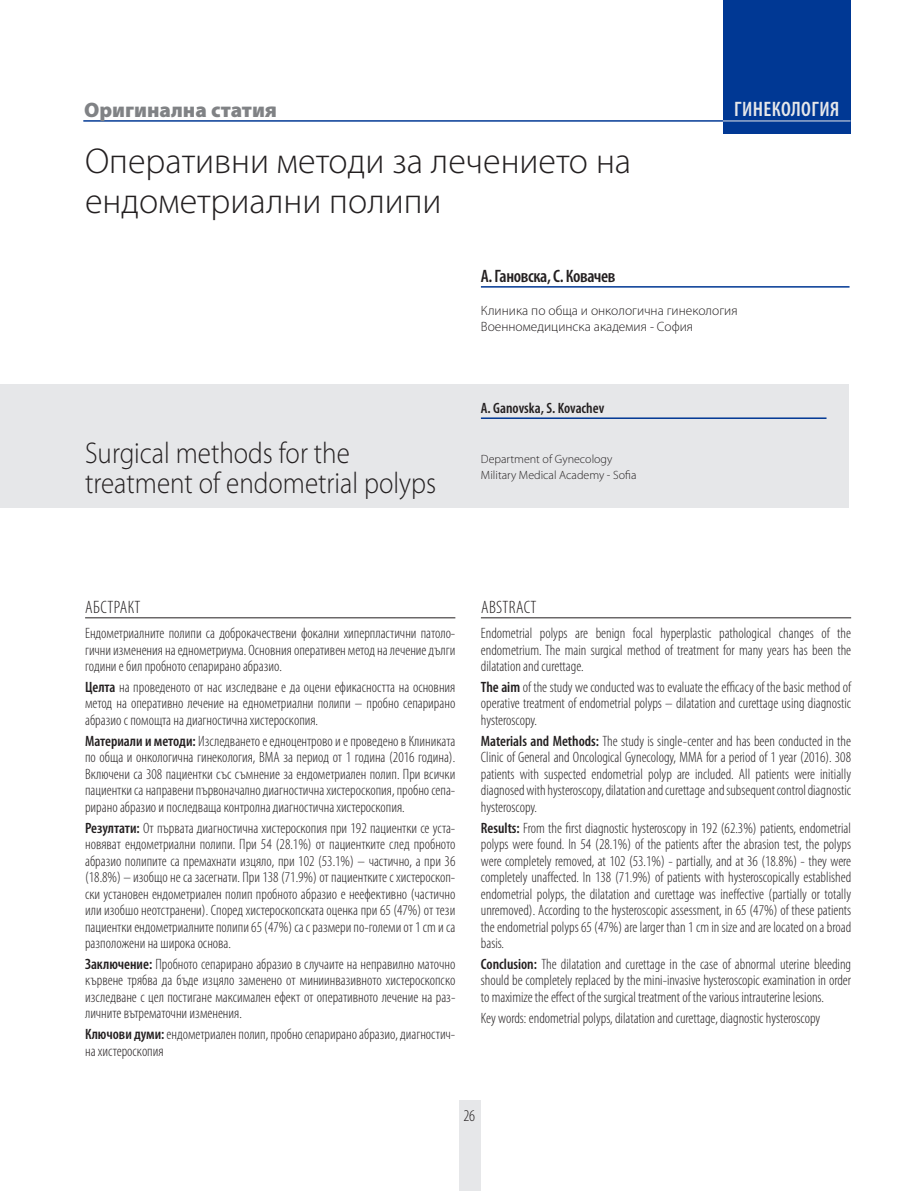
<style>
.page{position:relative;width:915px;height:1191px;background:#fff}
.page>*{position:absolute;margin:0;border:0;box-sizing:border-box;transform-origin:0 0}
.end-head-big{font:300 36px/40.5px "Myriad Pro";color:#231f20}
.end-head-english{font:300 30px/30px "Myriad Pro";color:#231f20;scale:.9 1}
.t1{font:900 21px "Myriad Pro";color:#808285}
.t2{font:600 condensed 21px "Myriad Pro";letter-spacing:.02em;color:#e6e7e9}
.end-autor-bg{font:600 condensed 18px "Myriad Pro";letter-spacing:-.02em;color:#231f20}
.end-resume-zagl{font:300 condensed 18px "Myriad Pro";letter-spacing:.02em;color:#231f20}
.t3{font:300 condensed 16.5px "Myriad Pro";color:#231f20}
.end-rezume-body{font:300 condensed 15px/16.5px "Myriad Pro";color:#231f20;text-align:justify}
.end-autor-eng{font:600 condensed 15px "Myriad Pro";color:#231f20}
.footnote{font:300 13.5px "Myriad Pro";color:#231f20}
.footnote-2{font:300 12px "Myriad Pro";color:#231f20}
.s1{font-weight:600}
</style>
<div class="page">
<div style="left:459px;top:1100px;width:21px;height:91px;background:#e6e7e9"></div>
<hr style="left:83px;top:121px;width:661px;height:1px;background:#003894">
<div style="left:722px;top:0;width:128px;height:133px;background:#003894"></div>
<hr style="left:722px;top:121px;width:128px;height:1px;background:#e6e7e9">
<div style="left:0;top:384px;width:848px;height:124px;background:#e6e7e9"></div>
<hr style="left:480px;top:286px;width:369px;height:2px;background:#003894">
<hr style="left:480px;top:417px;width:346px;height:2px;background:#003894">
<hr style="left:85px;top:617px;width:370px;height:1px;background:#231f20">
<hr style="left:480px;top:617px;width:370px;height:1px;background:#231f20">
<p class="t1" style="left:84px;top:95px;width:194px">Оригинална статия</p>
<p class="t2" style="left:733px;top:98px;width:107px">ГИНЕКОЛОГИЯ</p>
<p class="end-head-big" style="left:85px;top:140px;width:547px">Оперативни методи за лечението на ендометриални полипи</p>
<p class="end-head-english" style="left:85px;top:438px;width:391px">Surgical methods for the treatment of endometrial polyps</p>
<p class="end-autor-bg" style="left:480px;top:266px;width:136px">A. Гановска, С. Ковачев</p>
<p class="footnote" style="left:480px;top:302px;width:258px">Клиника по обща и онкологична гинекология</p>
<p class="footnote" style="left:480px;top:319px;width:214px">Военномедицинска академия - София</p>
<p class="end-autor-eng" style="left:480px;top:400px;width:125px">А. Ganovska, S. Kovachev</p>
<p class="footnote-2" style="left:480px;top:451px;width:133px">Department of Gynecology</p>
<p class="footnote-2" style="left:480px;top:468px;width:157px">Military Medical Academy - Sofia</p>
<p class="end-resume-zagl" style="left:85px;top:597px;width:57px">АБСТРАКТ</p>
<p class="end-rezume-body" style="left:85px;top:625px;width:371px">Ендометриалните полипи са доброкачествени фокални хиперпластични патоло&shy;гични изменения на еднометриума. Основния оперативен метод на лечение дълги години е бил пробното сепарирано абразио.</p>
<p class="end-rezume-body" style="left:85px;top:679px;width:371px"><span class="s1">Целта</span> на проведеното от нас изследване е да оцени ефикасността на основния метод на оперативно лечение на еднометриални полипи – пробно сепарирано абразио с помощта на диагностична хистероскопия.</p>
<p class="end-rezume-body" style="left:85px;top:733px;width:371px"><span class="s1">Материали и методи:</span> Изследването е едноцентрово и e проведено в Клиниката по обща и онкологична гинекология, ВМА за период от 1 година (2016 година).<br>Включени са 308 пациентки със съмнение за ендометриален полип. При всички пациентки са направени първоначално диагностична хистероскопия, пробно сепа&shy;рирано абразио и последваща контролна диагностична хистероскопия.</p>
<p class="end-rezume-body" style="left:85px;top:819px;width:371px"><span class="s1">Резултати:</span> От първата диагностична хистероскопия при 192 пациентки се уста&shy;новяват ендометриални полипи. При 54 (28.1%) от пациентките след пробното абразио полипите са премахнати изцяло, при 102 (53.1%) – частично, а при 36 (18.8%) – изобщо не са засегнати. При 138 (71.9%) от пациентките с хистероскоп&shy;ски установен ендометриален полип пробното абразио е неефективно (частично или изобшо неотстранени). Според хистероскопската оценка при 65 (47%) от тези пациентки ендометриалните полипи 65 (47%) са с размери по-големи от 1 cm и са разположени на широка основа.</p>
<p class="end-rezume-body" style="left:85px;top:956px;width:371px"><span class="s1">Заключение:</span> Пробното сепарирано абразио в случаите на неправилно маточно кървене трябва да бъде изцяло заменено от миниинвазивното хистероскопско изследване с цел постигане максимален ефект от оперативното лечение на раз&shy;личните вътрематочни изменения.</p>
<p class="end-rezume-body" style="left:85px;top:1026px;width:371px"><span class="s1">Ключови думи:</span> ендометриален полип, пробно сепарирано абразио, диагностич&shy;на хистероскопия</p>
<p class="end-resume-zagl" style="left:481px;top:597px;width:57px">ABSTRACT</p>
<p class="end-rezume-body" style="left:480px;top:625px;width:371px">Endometrial polyps are benign focal hyperplastic pathological changes of the endometrium. The main surgical method of treatment for many years has been the dilatation and curettage.</p>
<p class="end-rezume-body" style="left:480px;top:679px;width:371px"><span class="s1">The aim</span> of the study we conducted was to evaluate the efficacy of the basic method of operative treatment of endometrial polyps – dilatation and curettage using diagnostic hysteroscopy.</p>
<p class="end-rezume-body" style="left:480px;top:733px;width:371px"><span class="s1">Materials and Methods:</span> The study is single-center and has been conducted in the Clinic of General and Oncological Gynecology, MMA for a period of 1 year (2016). 308 patients with suspected endometrial polyp are included. All patients were initially diagnosed with hysteroscopy, dilatation and curettage and subsequent control diagnostic hysteroscopy.</p>
<p class="end-rezume-body" style="left:480px;top:819px;width:372px"><span class="s1">Results:</span> From the first diagnostic hysteroscopy in 192 (62.3%) patients, endometrial polyps were found. In 54 (28.1%) of the patients after the abrasion test, the polyps were completely removed, at 102 (53.1%) - partially, and at 36 (18.8%) - they were completely unaffected. In 138 (71.9%) of patients with hysteroscopically established endometrial polyps, the dilatation and curettage was ineffective (partially or totally unremoved). According to the hysteroscopic assessment, in 65 (47%) of these patients the endometrial polyps 65 (47%) are larger than 1 cm in size and are located on a broad basis.</p>
<p class="end-rezume-body" style="left:480px;top:956px;width:371px"><span class="s1">Conclusion:</span> The dilatation and curettage in the case of abnormal uterine bleeding should be completely replaced by the mini-invasive hysteroscopic examination in order to maximize the effect of the surgical treatment of the various intrauterine lesions.</p>
<p class="end-rezume-body" style="left:480px;top:1009px;width:341px">Key words: endometrial polyps, dilatation and curettage, diagnostic hysteroscopy</p>
<p class="t3" style="left:463px;top:1107px;width:13px">26</p>
</div>
